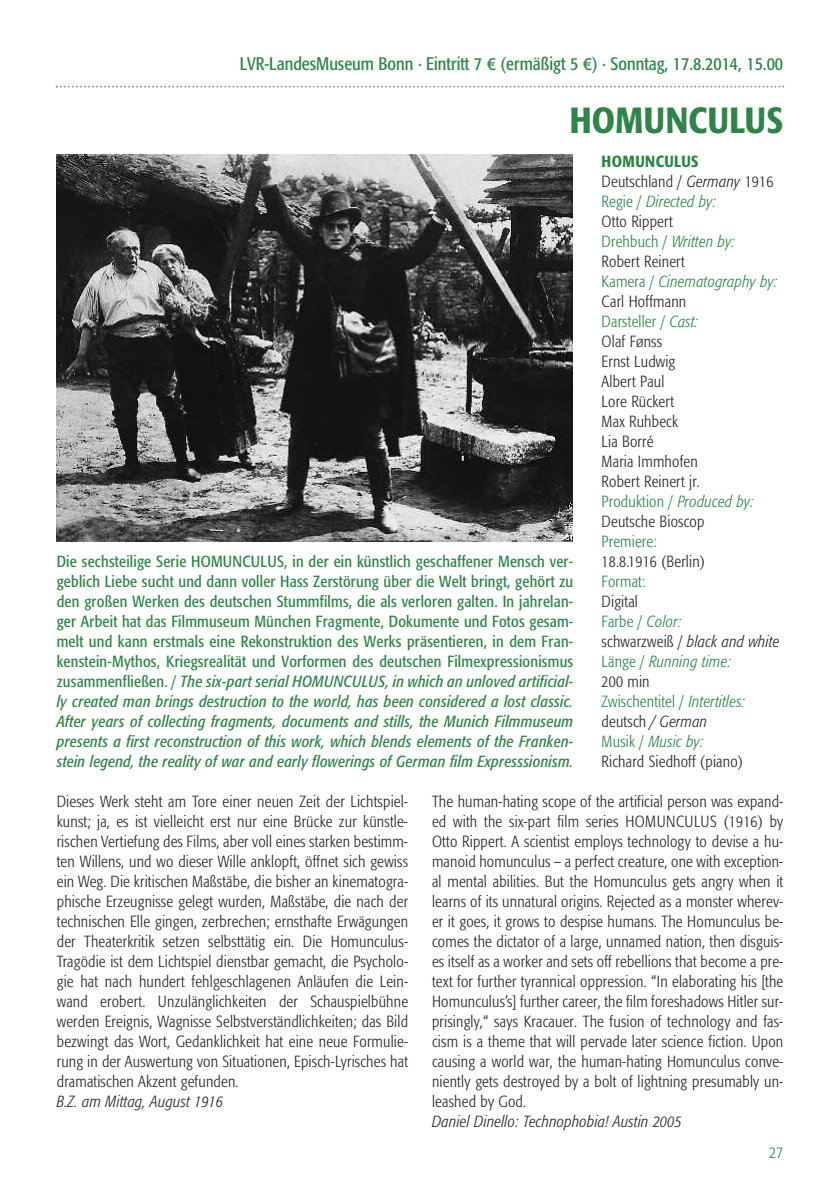
<style>
.page{position:relative;width:840px;height:1191px;background:#fff}
.page>*{position:absolute;margin:0;border:0;box-sizing:border-box;transform-origin:0 0}
.t1{font:500 condensed 36px "Formata Pro";letter-spacing:.01em;color:#31834a}
.t2{font:condensed 18px "Formata Pro";color:#31834a}
.t3{font:300 condensed 16px/20px "Formata Pro";letter-spacing:.015em;color:#272627;text-align:justify}
.t4{font:condensed 16px/20px "Formata Pro";letter-spacing:.015em;color:#31834a;text-align:justify}
.t5{font:italic 300 condensed 16px "Formata Pro";letter-spacing:.015em;color:#272627}
.t6{font:300 condensed 16px "Formata Pro";letter-spacing:.015em;color:#31834a}
.s1{font-style:italic}
.s2{font-weight:500;color:#31834a}
.s3{color:#31834a}
.s4{font-style:italic;color:#31834a}
</style>
<div class="page">
<svg style="left:56px;top:86px;width:727px;height:2px"></svg>
<img style="left:57px;top:155px;width:515px;height:387px">
<p class="t2" style="left:239px;top:57px;width:544px">lvr-landesMuseum bonn · eintritt 7 € (ermäßigt 5 €) · sonntag, 17.8.2014, 15.00</p>
<h1 class="t1" style="left:569px;top:106px;width:215px">HOMUNCULUS</h1>
<p class="t4" style="left:57px;top:553px;width:517px">Die sechsteilige serie hoMunculus, in der ein künstlich geschaffener Mensch ver&shy;geblich liebe sucht und dann voller hass Zerstörung über die welt bringt, gehört zu den großen werken des deutschen stummfilms, die als verloren galten. In jahrelan&shy;ger arbeit hat das filmmuseum München fragmente, Dokumente und fotos gesam&shy;melt und kann erstmals eine rekonstruktion des werks präsentieren, in dem fran&shy;kenstein-Mythos, kriegsrealität und vorformen des deutschen filmexpressionismus zusammenfließen. / <span class="s1">The six-part serial HOMUNCULUS, in which an unloved artificial&shy;ly created man brings destruction to the world, has been considered a lost classic.<br>After years of collecting fragments, documents and stills, the Munich Filmmuseum presents a first reconstruction of this work, which blends elements of the Franken&shy;stein legend, the reality of war and early flowerings of German film Expresssionism.</span></p>
<p class="t3" style="left:601px;top:153px;width:177px;text-align:left"><span class="s2">HOMUNCULUS<br></span>Deutschland / <span class="s1">Germany</span> 1916<br><span class="s3">Regie /</span> <span class="s4">Directed by:<br></span>Otto Rippert<br><span class="s3">Drehbuch /</span> <span class="s4">Written by:<br></span>Robert Reinert<br><span class="s3">Kamera /</span> <span class="s4">Cinematography by:<br></span>Carl Hoffmann<br><span class="s3">Darsteller /</span> <span class="s4">Cast:<br></span>Olaf Fønss<br>Ernst Ludwig<br>Albert Paul<br>Lore Rückert<br>Max Ruhbeck<br>Lia Borré<br>Maria Immhofen<br>Robert Reinert jr.<br><span class="s3">Produktion /</span> <span class="s4">Produced by:<br></span>Deutsche Bioscop</p>
<p class="t6" style="left:601px;top:535px;width:56px">Premiere:</p>
<p class="t3" style="left:601px;top:553px;width:105px">18.8.1916 (Berlin)</p>
<p class="t6" style="left:601px;top:575px;width:45px">Format:</p>
<p class="t3" style="left:601px;top:593px;width:179px;text-align:left">Digital<br><span class="s3">Farbe /</span> <span class="s4">Color:<br></span>schwarzweiß / <span class="s1">black and white<br></span><span class="s3">Länge /</span> <span class="s4">Running time:<br></span>200 min<br><span class="s3">Zwischentitel /</span> <span class="s4">Intertitles: </span>deutsch <span class="s1">/ German<br></span><span class="s3">Musik /</span> <span class="s4">Music by:<br></span>Richard Siedhoff (piano)</p>
<p class="t3" style="left:57px;top:792px;width:352px">Dieses Werk steht am Tore einer neuen Zeit der Lichtspiel&shy;kunst; ja, es ist vielleicht erst nur eine Brücke zur künstle&shy;rischen Vertiefung des Films, aber voll eines starken bestimm&shy;ten Willens, und wo dieser Wille anklopft, öffnet sich gewiss ein Weg. Die kritischen Maßstäbe, die bisher an kinematogra&shy;phische Erzeugnisse gelegt wurden, Maßstäbe, die nach der technischen Elle gingen, zerbrechen; ernsthafte Erwägungen der Theaterkritik setzen selbsttätig ein. Die Homunculus-Tragödie ist dem Lichtspiel dienstbar gemacht, die Psycholo&shy;gie hat nach hundert fehlgeschlagenen Anläufen die Lein&shy;wand erobert. Unzulänglichkeiten der Schauspielbühne werden Ereignis, Wagnisse Selbstverständlichkeiten; das Bild bezwingt das Wort, Gedanklichkeit hat eine neue Formulie&shy;rung in der Auswertung von Situationen, Episch-Lyrisches hat dramatischen Akzent gefunden.</p>
<p class="t5" style="left:57px;top:1095px;width:168px">B.Z. am Mittag, August 1916</p>
<p class="t3" style="left:432px;top:792px;width:352px">The human-hating scope of the artificial person was expand&shy;ed with the six-part film series HOMUNCULUS (1916) by Otto Rippert. A scientist employs technology to devise a hu&shy;manoid homunculus – a perfect creature, one with exception&shy;al mental abilities. But the Homunculus gets angry when it learns of its unnatural origins. Rejected as a monster wherev&shy;er it goes, it grows to despise humans. The Homunculus be&shy;comes the dictator of a large, unnamed nation, then disguis&shy;es itself as a worker and sets off rebellions that become a pre&shy;text for further tyrannical oppression. “In elaborating his [the Homunculus’s] further career, the film foreshadows Hitler sur&shy;prisingly,“ says Kracauer. The fusion of technology and fas&shy;cism is a theme that will pervade later science fiction. Upon causing a world war, the human-hating Homunculus conve&shy;niently gets destroyed by a bolt of lightning presumably un&shy;leashed by God.</p>
<p class="t5" style="left:432px;top:1115px;width:251px">Daniel Dinello: Technophobia! Austin 2005</p>
<p class="t6" style="left:768px;top:1145px;width:16px">27</p>
</div>
